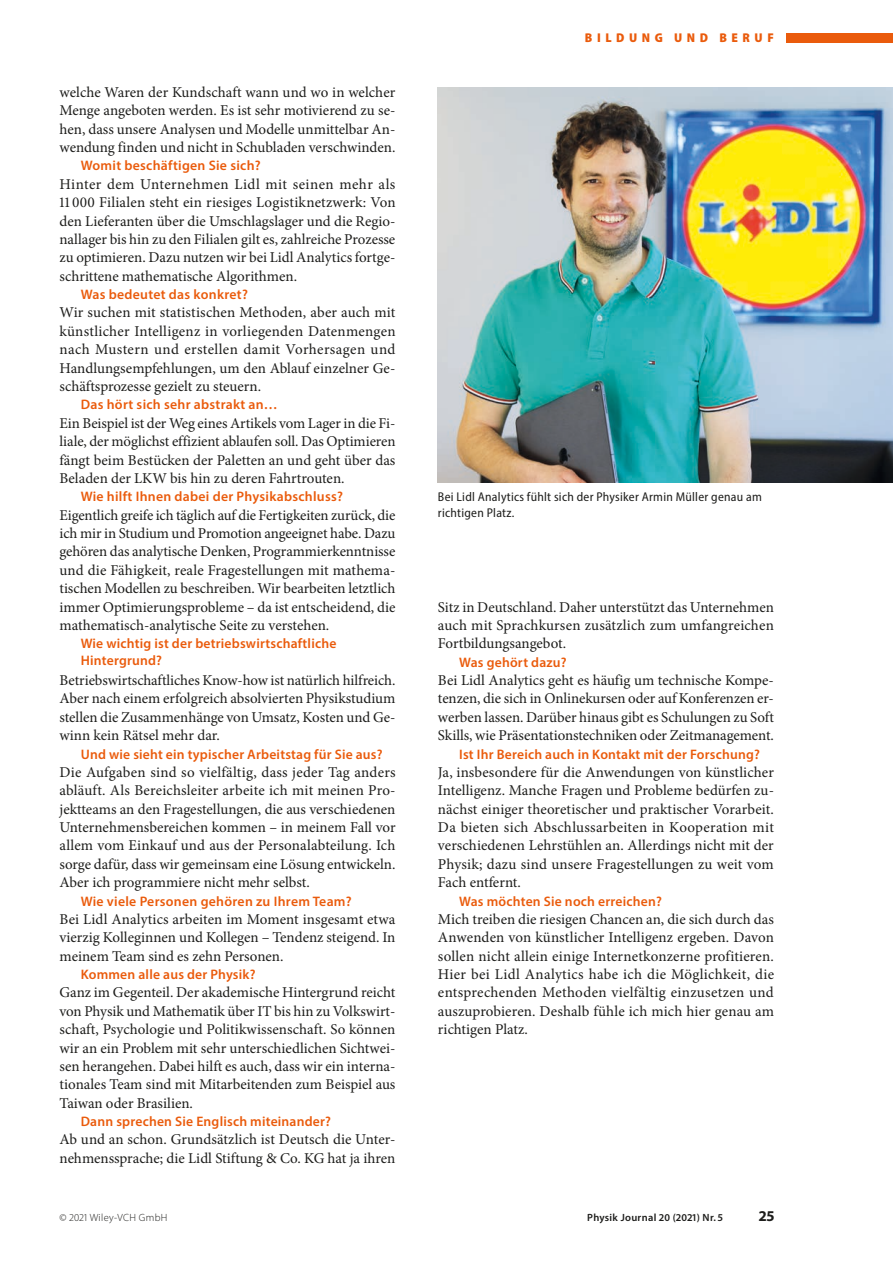
<style>
.page{position:relative;width:893px;height:1263px;background:#fff}
.page>*{position:absolute;margin:0;border:0;box-sizing:border-box;transform-origin:0 0}
.t1{font:15px/18.3px "Minion Pro";color:#1d1d1b;text-align:justify}
.t2{font:700 15px "Myriad Pro";color:#1d1d1b}
.t3{font:600 13.8px/17.1px "Myriad Pro";letter-spacing:.015em;color:#ea5b0c}
.t4{font:semi-condensed 12.75px/15.8px "Myriad Pro";letter-spacing:.02em;color:#1d1d1b}
.t5{font:900 semi-condensed 12.75px "Myriad Pro";letter-spacing:.36em;color:#ea5b0c}
.t6{font:600 10.5px "Myriad Pro";letter-spacing:.03em;color:#1d1d1b}
.t7{font:300 10.5px "Myriad Pro";letter-spacing:.03em;color:#1d1d1b}
</style>
<div class="page">
<div style="left:787px;top:33px;width:106px;height:9px;background:#ea5b0c"></div>
<img style="left:438px;top:87px;width:455px;height:396px">
<p class="t1" style="left:60px;top:83px;width:337px">welche Waren der Kundschaft wann und wo in welcher Menge angeboten werden. Es ist sehr motivierend zu se&shy;hen, dass unsere Analysen und Modelle unmittelbar An&shy;wendung finden und nicht in Schubladen verschwinden.</p>
<p class="t3" style="left:81px;top:157px;width:181px">Womit beschäftigen Sie sich?</p>
<p class="t1" style="left:60px;top:175px;width:338px">Hinter dem Unternehmen Lidl mit seinen mehr als 11 000 Filialen steht ein riesiges Logistiknetzwerk: Von den Lieferanten über die Umschlagslager und die Regio&shy;nallager bis hin zu den Filialen gilt es, zahlreiche Prozesse zu optimieren. Dazu nutzen wir bei Lidl Analytics fortge&shy;schrittene mathematische Algorithmen.</p>
<p class="t3" style="left:81px;top:286px;width:169px">Was bedeutet das konkret?</p>
<p class="t1" style="left:60px;top:304px;width:338px">Wir suchen mit statistischen Methoden, aber auch mit künstlicher Intelligenz in vorliegenden Datenmengen nach Mustern und erstellen damit Vorhersagen und Handlungsempfehlungen, um den Ablauf einzelner Ge&shy;schäftsprozesse gezielt zu steuern.</p>
<p class="t3" style="left:81px;top:396px;width:198px">Das hört sich sehr abstrakt an…</p>
<p class="t1" style="left:60px;top:414px;width:338px">Ein Beispiel ist der Weg eines Artikels vom Lager in die Fi&shy;liale, der möglichst effizient ablaufen soll. Das Optimieren fängt beim Bestücken der Paletten an und geht über das Beladen der LKW bis hin zu deren Fahrtrouten.</p>
<p class="t3" style="left:81px;top:488px;width:264px">Wie hilft Ihnen dabei der Physikabschluss?</p>
<p class="t1" style="left:60px;top:506px;width:337px">Eigentlich greife ich täglich auf die Fertigkeiten zurück, die ich mir in Studium und Promotion angeeignet habe. Dazu gehören das analytische Denken, Programmierkenntnisse und die Fähigkeit, reale Fragestellungen mit mathema&shy;tischen Modellen zu beschreiben. Wir bearbeiten letztlich immer Optimierungsprobleme – da ist entscheidend, die mathematisch-analytische Seite zu verstehen.</p>
<p class="t3" style="left:81px;top:635px;width:257px">Wie wichtig ist der betriebswirtschaftliche<br>Hintergrund?</p>
<p class="t1" style="left:60px;top:671px;width:337px">Betriebswirtschaftliches Know-how ist natürlich hilfreich.<br>Aber nach einem erfolgreich absolvierten Physikstudium stellen die Zusammenhänge von Umsatz, Kosten und Ge&shy;winn kein Rätsel mehr dar.</p>
<p class="t3" style="left:81px;top:745px;width:303px">Und wie sieht ein typischer Arbeitstag für Sie aus?</p>
<p class="t1" style="left:60px;top:763px;width:338px">Die Aufgaben sind so vielfältig, dass jeder Tag anders abläuft. Als Bereichsleiter arbeite ich mit meinen Pro&shy;jektteams an den Fragestellungen, die aus verschiedenen Unternehmensbereichen kommen – in meinem Fall vor allem vom Einkauf und aus der Personalabteilung. Ich sorge dafür, dass wir gemeinsam eine Lösung entwickeln.<br>Aber ich programmiere nicht mehr selbst.</p>
<p class="t3" style="left:81px;top:892px;width:273px">Wie viele Personen gehören zu Ihrem Team?</p>
<p class="t1" style="left:60px;top:910px;width:337px">Bei Lidl Analytics arbeiten im Moment insgesamt etwa vierzig Kolleginnen und Kollegen – Tendenz steigend. In meinem Team sind es zehn Personen.</p>
<p class="t3" style="left:81px;top:965px;width:176px">Kommen alle aus der Physik?</p>
<p class="t1" style="left:60px;top:983px;width:337px">Ganz im Gegenteil. Der akademische Hintergrund reicht von Physik und Mathematik über IT bis hin zu Volkswirt&shy;schaft, Psychologie und Politikwissenschaft. So können wir an ein Problem mit sehr unterschiedlichen Sichtwei&shy;sen herangehen. Dabei hilft es auch, dass wir ein interna&shy;tionales Team sind mit Mitarbeitenden zum Beispiel aus Taiwan oder Brasilien.</p>
<p class="t3" style="left:81px;top:1112px;width:252px">Dann sprechen Sie Englisch miteinander?</p>
<p class="t1" style="left:60px;top:1130px;width:337px">Ab und an schon. Grundsätzlich ist Deutsch die Unter&shy;nehmenssprache; die Lidl Stiftung &amp; Co. KG hat ja ihren</p>
<p class="t5" style="left:585px;top:30px;width:190px">BILDUNG UND BERUF</p>
<p class="t4" style="left:438px;top:489px;width:325px">Bei Lidl Analytics fühlt sich der Physiker Armin Müller genau am richtigen Platz.</p>
<p class="t1" style="left:438px;top:598px;width:337px">Sitz in Deutschland. Daher unterstützt das Unternehmen auch mit Sprachkursen zusätzlich zum umfangreichen Fortbildungsangebot.</p>
<p class="t3" style="left:459px;top:653px;width:109px">Was gehört dazu?</p>
<p class="t1" style="left:438px;top:671px;width:337px">Bei Lidl Analytics geht es häufig um technische Kompe&shy;tenzen, die sich in Onlinekursen oder auf Konferenzen er&shy;werben lassen. Darüber hinaus gibt es Schulungen zu Soft Skills, wie Präsentationstechniken oder Zeitmanagement.</p>
<p class="t3" style="left:459px;top:745px;width:302px">Ist Ihr Bereich auch in Kontakt mit der Forschung?</p>
<p class="t1" style="left:438px;top:763px;width:337px">Ja, insbesondere für die Anwendungen von künstlicher Intelligenz. Manche Fragen und Probleme bedürfen zu&shy;nächst einiger theoretischer und praktischer Vorarbeit.<br>Da bieten sich Abschlussarbeiten in Kooperation mit verschiedenen Lehrstühlen an. Allerdings nicht mit der Physik; dazu sind unsere Fragestellungen zu weit vom Fach entfernt.</p>
<p class="t3" style="left:459px;top:892px;width:204px">Was möchten Sie noch erreichen?</p>
<p class="t1" style="left:438px;top:910px;width:338px">Mich treiben die riesigen Chancen an, die sich durch das Anwenden von künstlicher Intelligenz ergeben. Davon sollen nicht allein einige Internetkonzerne profitieren.<br>Hier bei Lidl Analytics habe ich die Möglichkeit, die entsprechenden Methoden vielfältig einzusetzen und auszuprobieren. Deshalb fühle ich mich hier genau am richtigen Platz.</p>
<p class="t7" style="left:60px;top:1211px;width:109px">© 2021 Wiley-VCH GmbH</p>
<p class="t6" style="left:587px;top:1211px;width:137px">Physik Journal 20 (2021) Nr. 5</p>
<p class="t2" style="left:759px;top:1206px;width:17px">25</p>
</div>
